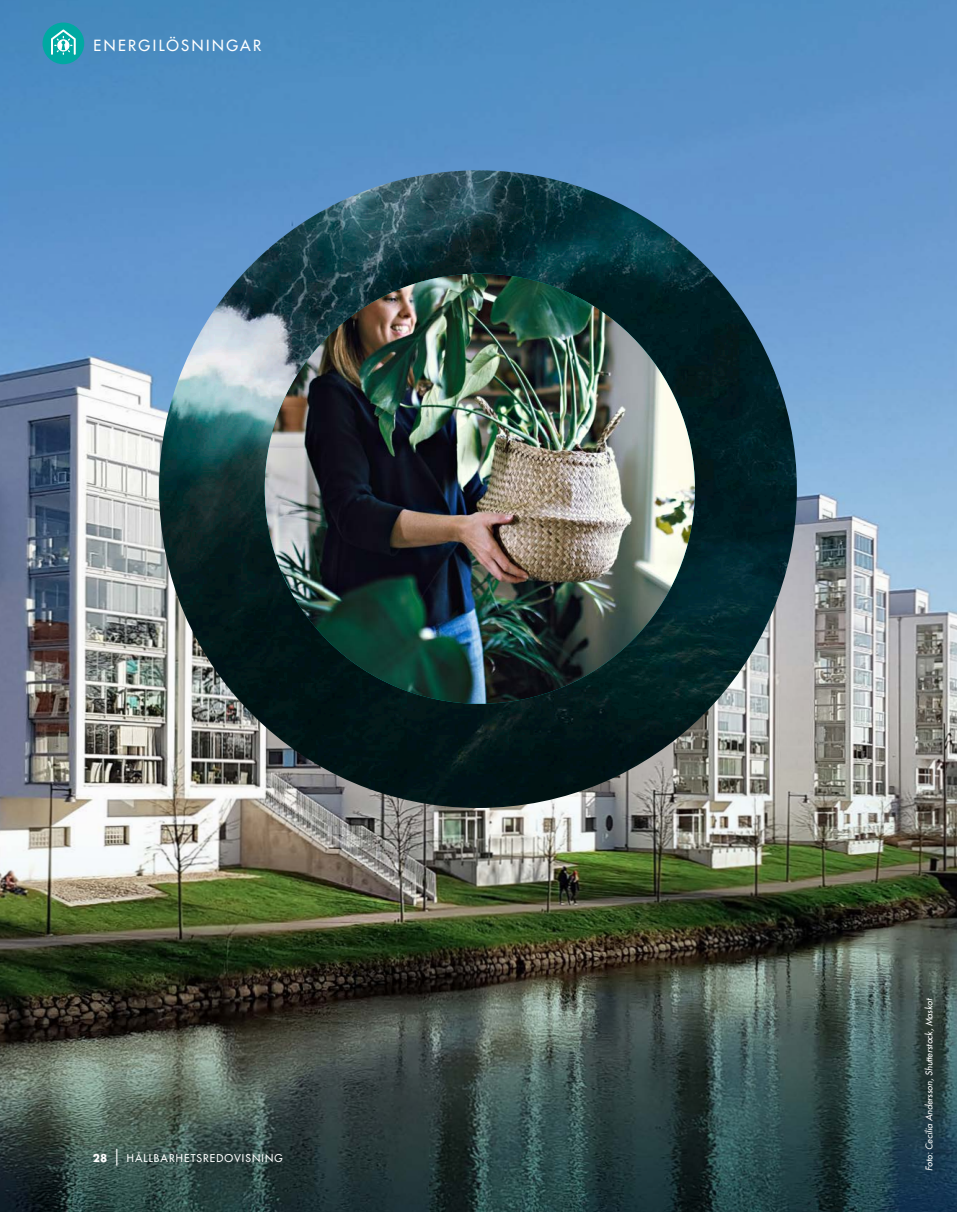
<style>
.page{position:relative;width:957px;height:1212px;background:#fff}
.page>*{position:absolute;margin:0;border:0;box-sizing:border-box;transform-origin:0 0}
.Ingress{font:500 15px "Futura Std";letter-spacing:.16em;color:#fff}
.t1{font:500 10.5px "Futura Std";letter-spacing:.105em;color:#fff}
.Bildtext{font:italic 500 9px "Futura Std";letter-spacing:-.01em;color:#fff}
.s1{font-weight:700}
.s2{font-weight:700;font-size:16.8px}
</style>
<div class="page">
<img style="left:0;top:0;width:957px;height:1212px">
<img style="left:159px;top:170px;width:638px;height:638px;border-radius:319px">
<img style="left:265px;top:274px;width:430px;height:430px;border-radius:215px">
<div style="left:43px;top:23px;width:41px;height:41px;background:#00a9a2;border-radius:50%"></div>
<svg style="left:51px;top:29px;width:25px;height:26px"></svg>
<p class="Ingress" style="left:94px;top:36px;width:169px">ENERGILÖSNINGAR</p>
<p class="t1" style="left:93px;top:1151px;width:191px"><span class="s1">28</span> <span class="s2">|</span> HÅLLBARHETSREDOVISNING</p>
<p class="Bildtext" style="left:923px;top:1171px;width:175px;rotate:-90deg">Foto: Cecilia Andersson, Shutterstock, Maskot</p>
</div>
